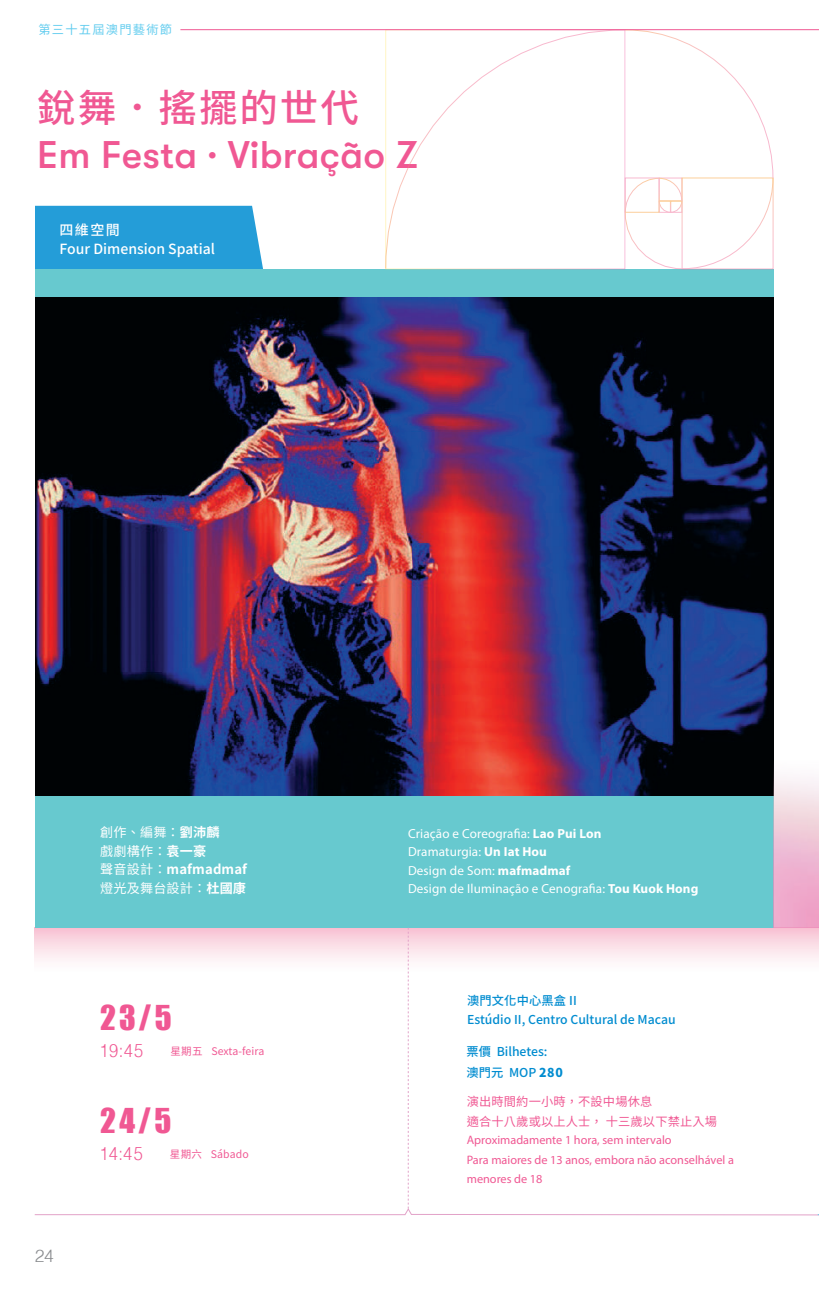
<style>
.page{position:relative;width:819px;height:1290px;background:#fff}
.page>*{position:absolute;margin:0;border:0;box-sizing:border-box;transform-origin:0 0}
.t1{font:500 38.5px "GT Walsheim";letter-spacing:.01em;color:#f05893}
.t2{font:500 38.5px "Noto Sans TC";letter-spacing:.05em;color:#f05893}
.t3{font:31.5px "Impact";color:#f05893}
.t4{font:300 18.38px "Helvetica";letter-spacing:.045em;color:#f05893;scale:.9 1}
.t5{font:300 17.5px "Helvetica";color:#8a8c8f}
.t6{font:500 14px/18.4px "Noto Sans TC";color:#fff}
.t7{font:13.12px/18.4px "Myriad Pro";letter-spacing:.01em;color:#fff}
.t8{font:13.12px/18.4px "Noto Sans TC";letter-spacing:.01em;color:#fff}
.t9{font:12.25px/19.2px "Myriad Pro";color:#f05893}
.t10{font:500 12.25px/19.2px "Noto Sans TC";color:#008cd0}
.t11{font:12.25px/19.2px "Noto Sans TC";letter-spacing:.01em;color:#f05893}
.t12{font:12.25px "Noto Sans TC";letter-spacing:.1em;color:#64cdef}
.t13{font:10.5px "Noto Sans TC";letter-spacing:.01em;color:#f05893}
.s1{font-size:28px}
.s2{font-weight:700}
.s3{font-weight:900}
</style>
<div class="page">
<div style="left:35px;top:206px;width:228px;height:63px;background:#249dd8"></div>
<div style="left:35px;top:269px;width:738px;height:659px;background:#67c9cf"></div>
<img style="left:35px;top:298px;width:738px;height:497px">
<svg style="left:625px;top:30px;width:148px;height:239px"></svg>
<svg style="left:385px;top:30px;width:240px;height:239px"></svg>
<svg style="left:34px;top:928px;width:785px;height:287px"></svg>
<img style="left:773px;top:759px;width:46px;height:169px">
<hr style="left:180px;top:29px;width:639px;height:1px;background:#f05893">
<p class="t12" style="left:38px;top:23px;width:135px">第三十五屆澳門藝術節</p>
<h1 class="t2" style="left:37px;top:86px;width:323px">銳舞．搖擺的世代</h1>
<h1 class="t1" style="left:37px;top:133px;width:382px">Em Festa <span class="s1">•</span> Vibração Z</h1>
<p class="t6" style="left:60px;top:221px;width:157px">四維空間<br>Four Dimension Spatial</p>
<p class="t8" style="left:100px;top:824px;width:148px">創作、編舞：<span class="s2">劉沛麟<br></span>戲劇構作：<span class="s2">袁一豪<br></span>聲音設計：<span class="s2">mafmadmaf</span>燈光及舞台設計：<span class="s2">杜國康</span></p>
<p class="t7" style="left:408px;top:824px;width:292px">Criação e Coreografia: <span class="s2">Lao Pui Lon<br></span>Dramaturgia: <span class="s2">Un Iat Hou<br></span>Design de Som: <span class="s2">mafmadmaf<br></span>Design de Iluminação e Cenografia: <span class="s2">Tou Kuok Hong</span></p>
<h3 class="t5" style="left:35px;top:1241px;width:20px">24</h3>
<h2 class="t3" style="left:100px;top:993px;width:73px">23/5</h2>
<h3 class="t4" style="left:100px;top:1035px;width:50px">19:45</h3>
<p class="t13" style="left:170px;top:1045px;width:95px">星期五 Sexta-feira</p>
<h2 class="t3" style="left:100px;top:1096px;width:73px">24/5</h2>
<h3 class="t4" style="left:100px;top:1138px;width:50px">14:45</h3>
<p class="t13" style="left:170px;top:1148px;width:80px">星期六 Sábado</p>
<p class="t10" style="left:467px;top:991px;width:210px">澳門文化中心黑盒 II<br>Estúdio II, Centro Cultural de Macau</p>
<p class="t10" style="left:466px;top:1041px;width:98px;line-height:21px">票價 Bilhetes:澳門元 MOP <span class="s3">280</span></p>
<p class="t11" style="left:467px;top:1092px;width:252px">演出時間約一小時，不設中場休息<br>適合十八歲或以上人士， 十三歲以下禁止入場</p>
<p class="t9" style="left:467px;top:1130px;width:268px">Aproximadamente 1 hora, sem intervalo<br>Para maiores de 13 anos, embora não aconselhável a menores de 18</p>
</div>
